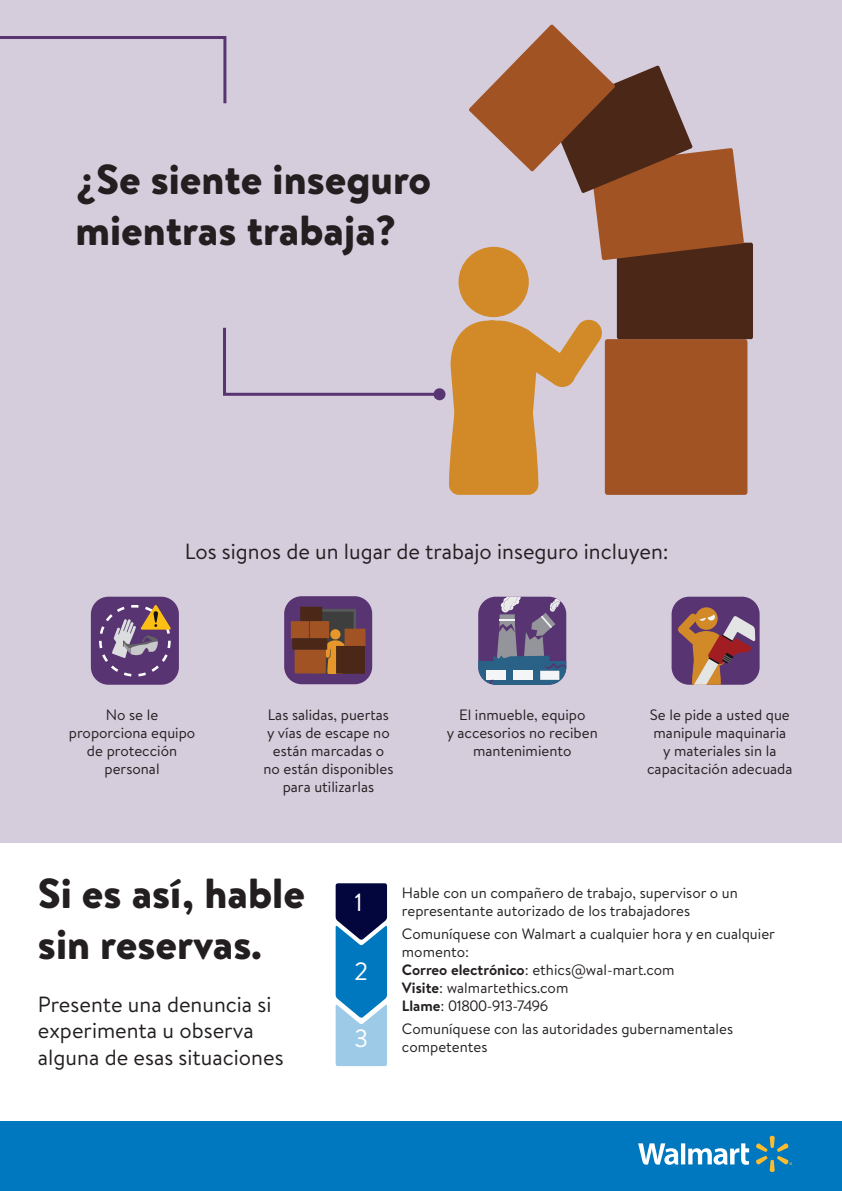
<style>
.page{position:relative;width:842px;height:1191px;background:#fff}
.page>*{position:absolute;margin:0;border:0;box-sizing:border-box;transform-origin:0 0}
.t1{font:900 42px/50.4px "Bogle";color:#231f20}
.t2{font:25px "Bogle";color:#fff}
.t3{font:22px/26.4px "Bogle";color:#231f20}
.t4{font:15px/18px "Bogle";color:#231f20;text-align:center}
.s1{font-weight:700}
</style>
<div class="page">
<div style="left:0;top:0;width:842px;height:842px;background:#d5ccdc"></div>
<div style="left:284px;top:596px;width:88px;height:88px;background:#583472;border-radius:18px"></div>
<svg style="left:312px;top:609px;width:44px;height:64px"></svg>
<div style="left:315px;top:612px;width:38px;height:61px;background:#3e3e3f"></div>
<div style="left:330px;top:629px;width:11px;height:10px;background:#e7972a;border-radius:50%"></div>
<div style="left:291px;top:621px;width:18px;height:17px;background:#a15324"></div>
<div style="left:345px;top:628px;width:20px;height:18px;background:#a15324"></div>
<div style="left:310px;top:621px;width:19px;height:17px;background:#a15324"></div>
<svg style="left:292px;top:638px;width:53px;height:36px;background:#8f5227"></svg>
<div style="left:300px;top:606px;width:22px;height:15px;background:#4a2717"></div>
<div style="left:336px;top:646px;width:29px;height:28px;background:#4a2717"></div>
<div style="left:478px;top:596px;width:88px;height:88px;background:#583472;border-radius:18px"></div>
<svg style="left:478px;top:661px;width:8px;height:21px"></svg>
<svg style="left:486px;top:596px;width:80px;height:88px"></svg>
<div style="left:672px;top:596px;width:88px;height:88px;background:#583472;border-radius:18px"></div>
<div style="left:695px;top:607px;width:23px;height:23px;background:#d28a29;border-radius:50%"></div>
<svg style="left:678px;top:613px;width:77px;height:71px"></svg>
<div style="left:91px;top:596px;width:88px;height:88px;background:#583472;border-radius:18px"></div>
<svg style="left:99px;top:605px;width:72px;height:71px"></svg>
<svg style="left:449px;top:24px;width:304px;height:471px"></svg>
<svg style="left:0;top:36px;width:227px;height:68px"></svg>
<svg style="left:223px;top:327px;width:219px;height:69px"></svg>
<div style="left:433px;top:388px;width:12px;height:12px;background:#583472;border-radius:50%"></div>
<div style="left:0;top:1121px;width:842px;height:70px;background:#0078c0"></div>
<svg style="left:638px;top:1143px;width:111px;height:22px"></svg>
<svg style="left:756px;top:1135px;width:36px;height:37px"></svg>
<svg style="left:336px;top:883px;width:51px;height:183px;background:#3d7bad"></svg>
<p class="t1" style="left:75px;top:154px;width:357px">¿Se siente inseguro mientras trabaja?</p>
<p class="t3" style="left:185px;top:537px;width:485px">Los signos de un lugar de trabajo inseguro incluyen:</p>
<p class="t4" style="left:69px;top:705px;width:128px">No se le proporciona equipo de protección personal</p>
<p class="t4" style="left:263px;top:705px;width:132px">Las salidas, puertas y vías de escape no están marcadas o no están disponibles para utilizarlas</p>
<p class="t4" style="left:447px;top:705px;width:152px">El inmueble, equipo<br>y accesorios no reciben mantenimiento</p>
<p class="t4" style="left:647px;top:705px;width:147px">Se le pide a usted que manipule maquinaria<br>y materiales sin la capacitación adecuada</p>
<p class="t1" style="left:38px;top:867px;width:268px">Si es así, hable sin reservas.</p>
<p class="t3" style="left:38px;top:990px;width:247px">Presente una denuncia si experimenta u observa alguna de esas situaciones</p>
<p class="t2" style="left:355px;top:884px;width:10px">1</p>
<p class="t2" style="left:355px;top:954px;width:15px">2</p>
<p class="t2" style="left:355px;top:1020px;width:15px">3</p>
<p class="t4" style="left:402px;top:883px;width:337px;text-align:left">Hable con un compañero de trabajo, supervisor o un representante autorizado de los trabajadores</p>
<p class="t4" style="left:402px;top:924px;width:375px;text-align:left">Comuníquese con Walmart a cualquier hora y en cualquier momento:</p>
<p class="t4" style="left:402px;top:960px;width:274px;text-align:left"><span class="s1">Correo electrónico</span>: ethics@wal-mart.com<br><span class="s1">Visite</span>: walmartethics.com<br><span class="s1">Llame</span>: 01800-913-7496</p>
<p class="t4" style="left:402px;top:1019px;width:333px;text-align:left">Comuníquese con las autoridades gubernamentales competentes</p>
</div>
